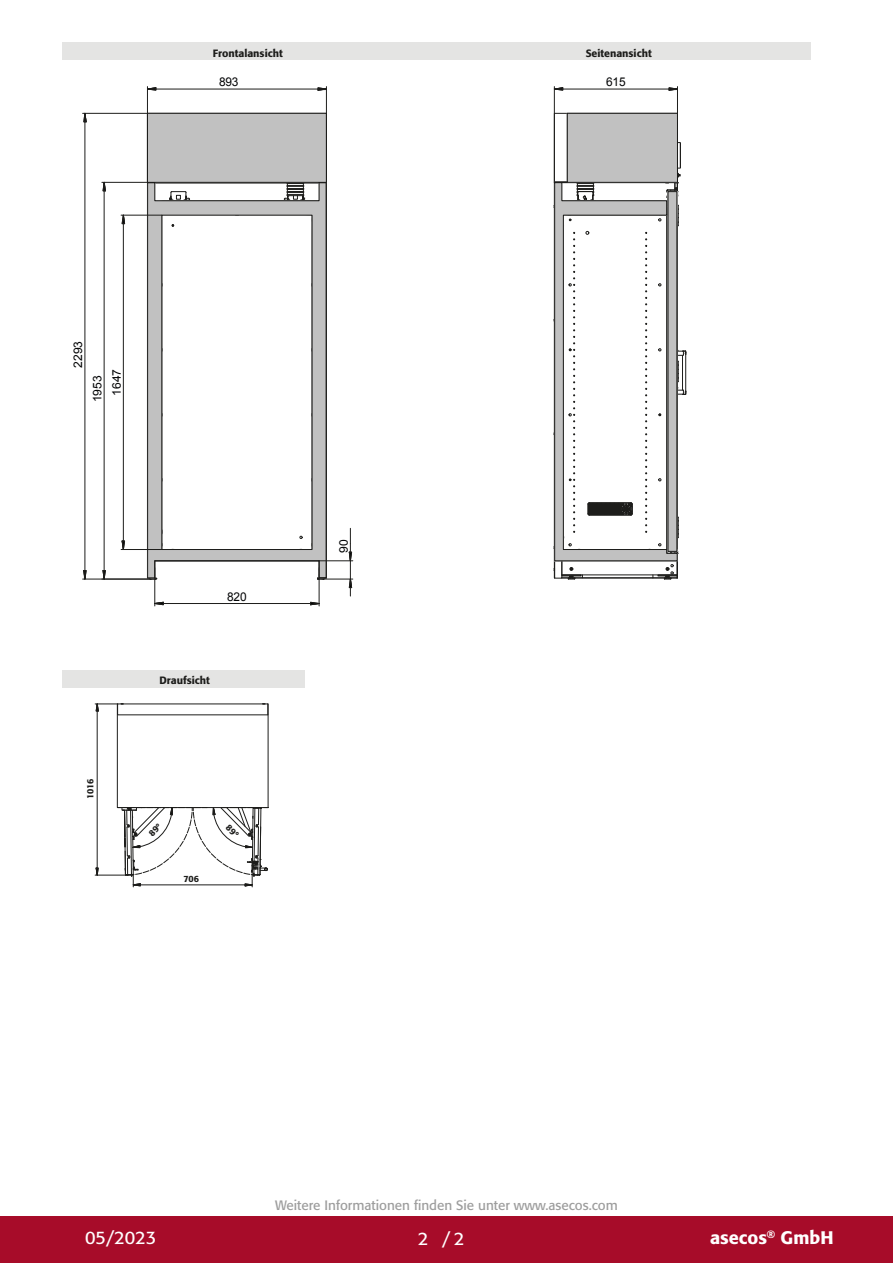
<style>
.page{position:relative;width:893px;height:1263px;background:#fff}
.page>*{position:absolute;margin:0;border:0;box-sizing:border-box;transform-origin:0 0}
.t1{font:500 18px "Formata Pro";color:#fff}
.t2{font:18px "Formata Pro";color:#fff}
.t3{font:13.5px "Formata Pro";color:#9d9d9d}
.t4{font:12px "Arial";letter-spacing:-.005em;color:#020304}
.t5{font:11.85px "Arial";letter-spacing:-.005em;color:#020304}
.t6{font:500 10.5px "Formata Pro";color:#1d1d1b}
.t7{font:500 9px "Formata Pro";color:#1d1d1b}
</style>
<div class="page">
<div style="left:0;top:1216px;width:893px;height:47px;background:#a70c29"></div>
<div style="left:63px;top:43px;width:748px;height:17px;background:#e4e4e3"></div>
<hr style="left:323px;top:579px;width:30px;height:1px;background:#1d1d1b">
<hr style="left:319px;top:560px;width:34px;height:1px;background:#1d1d1b">
<svg style="left:348px;top:528px;width:4px;height:69px"></svg>
<svg style="left:121px;top:540px;width:4px;height:9px"></svg>
<svg style="left:121px;top:214px;width:4px;height:20px"></svg>
<hr style="left:123px;top:224px;width:1px;height:317px;background:#1d1d1b">
<hr style="left:121px;top:215px;width:41px;height:1px;background:#1d1d1b">
<hr style="left:121px;top:549px;width:41px;height:1px;background:#1d1d1b">
<svg style="left:138px;top:112px;width:202px;height:495px"></svg>
<hr style="left:163px;top:603px;width:148px;height:1px;background:#1d1d1b">
<hr style="left:154px;top:561px;width:1px;height:45px;background:#1d1d1b">
<hr style="left:319px;top:561px;width:1px;height:45px;background:#1d1d1b">
<svg style="left:102px;top:570px;width:4px;height:9px"></svg>
<svg style="left:102px;top:181px;width:4px;height:20px"></svg>
<hr style="left:104px;top:191px;width:1px;height:379px;background:#1d1d1b">
<hr style="left:102px;top:182px;width:46px;height:1px;background:#1d1d1b">
<svg style="left:148px;top:87px;width:9px;height:4px"></svg>
<svg style="left:317px;top:87px;width:9px;height:4px"></svg>
<hr style="left:156px;top:89px;width:162px;height:1px;background:#1d1d1b">
<hr style="left:147px;top:87px;width:1px;height:95px;background:#1d1d1b">
<hr style="left:326px;top:87px;width:1px;height:95px;background:#1d1d1b">
<svg style="left:532px;top:42px;width:185px;height:538px"></svg>
<hr style="left:563px;top:89px;width:106px;height:1px;background:#1d1d1b">
<hr style="left:554px;top:87px;width:1px;height:95px;background:#1d1d1b">
<hr style="left:677px;top:87px;width:1px;height:95px;background:#1d1d1b">
<svg style="left:83px;top:112px;width:4px;height:20px"></svg>
<svg style="left:83px;top:570px;width:4px;height:9px"></svg>
<hr style="left:85px;top:122px;width:1px;height:448px;background:#1d1d1b">
<hr style="left:83px;top:113px;width:64px;height:1px;background:#1d1d1b">
<hr style="left:83px;top:579px;width:67px;height:1px;background:#1d1d1b">
<div style="left:63px;top:670px;width:242px;height:17px;background:#e4e4e3"></div>
<svg style="left:95px;top:703px;width:174px;height:184px"></svg>
<p class="t6" style="left:213px;top:46px;width:71px">Frontalansicht</p>
<p class="t6" style="left:586px;top:47px;width:68px">Seitenansicht</p>
<p class="t4" style="left:219px;top:74px;width:21px">893</p>
<p class="t4" style="left:606px;top:74px;width:21px">615</p>
<p class="t5" style="left:70px;top:368px;width:28px;rotate:-90deg">2293</p>
<p class="t5" style="left:90px;top:402px;width:28px;rotate:-90deg">1953</p>
<p class="t5" style="left:109px;top:396px;width:28px;rotate:-90deg">1647</p>
<p class="t7" style="left:85px;top:799px;width:22px;rotate:-90deg">1016</p>
<p class="t4" style="left:227px;top:589px;width:21px">820</p>
<p class="t6" style="left:159px;top:673px;width:52px">Draufsicht</p>
<p class="t7" style="left:183px;top:873px;width:17px">706</p>
<p class="t5" style="left:336px;top:553px;width:15px;rotate:-90deg">90</p>
<p class="t3" style="left:275px;top:1196px;width:344px">Weitere Informationen finden Sie unter www.asecos.com</p>
<h1 class="t2" style="left:85px;top:1225px;width:73px">05/2023</h1>
<h1 class="t2" style="left:418px;top:1227px;width:48px">2 /2</h1>
<h1 class="t1" style="left:710px;top:1225px;width:125px">asecos<sup>®</sup> GmbH</h1>
</div>
